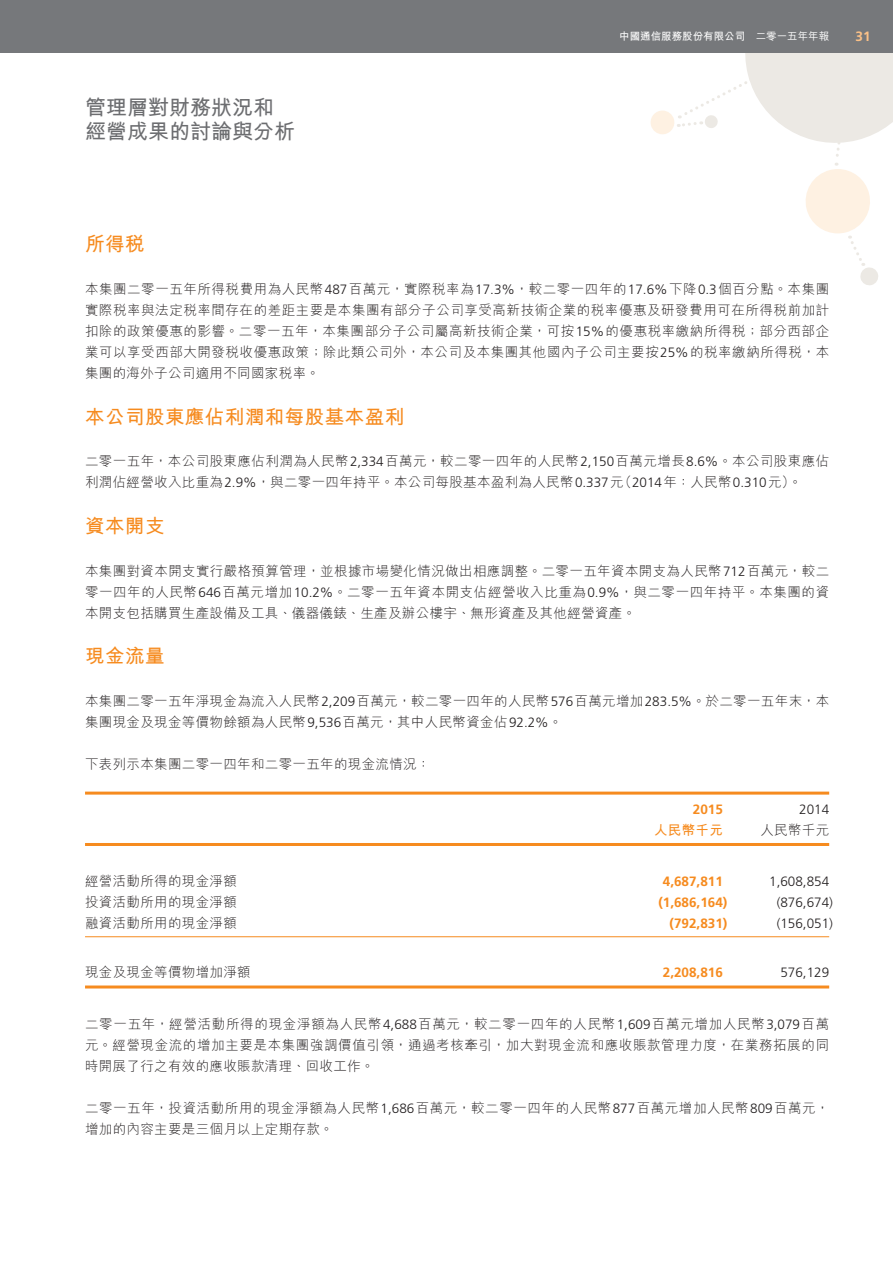
<style>
.page{position:relative;width:893px;height:1263px;background:#fff}
.page>*{position:absolute;margin:0;border:0;box-sizing:border-box;transform-origin:0 0}
.t1{font:700 21px/24px "M Hei HK";color:#6c6d70}
.t2{font:700 19.5px "M Hei HK";letter-spacing:.025em;color:#f68b1f}
.t3{font:300 13.5px/21px "M Hei HK";letter-spacing:.025em;color:#231f20;text-align:justify}
.t4{font:300 13.5px/21px "M Hei HK";letter-spacing:.045em;color:#231f20}
.t5{font:700 13.5px "Frutiger LT Std";color:#f68b1f}
.t6{font:300 13.5px "Frutiger LT Std";color:#231f20}
.t7{font:700 13.5px "M Hei HK";letter-spacing:.025em;color:#f68b1f}
.t8{font:700 13.5px "Frutiger LT Std";color:#fcc187}
.t9{font:700 10.5px "M Hei HK";color:#fff}
.s1{font-weight:500}
.s2{font-family:"Frutiger LT Std"}
</style>
<div class="page">
<div style="left:0;top:0;width:893px;height:53px;background:#76787b"></div>
<svg style="left:650px;top:53px;width:243px;height:232px"></svg>
<hr style="left:85px;top:936px;width:744px;height:1px;background:#f68b1f">
<hr style="left:85px;top:985px;width:744px;height:3px;background:#f68b1f">
<hr style="left:85px;top:843px;width:744px;height:3px;background:#f68b1f">
<hr style="left:85px;top:792px;width:744px;height:3px;background:#f68b1f">
<h1 class="t1" style="left:85px;top:98px;width:211px">管理層對財務狀況和經營成果的討論與分析</h1>
<p class="t9" style="left:619px;top:32px;width:211px">中國通信服務股份有限公司 <span class="s1">二零一五年年報</span></p>
<p class="t8" style="left:856px;top:30px;width:17px">31</p>
<h2 class="t2" style="left:85px;top:237px;width:61px">所得稅</h2>
<p class="t3" style="left:85px;top:280px;width:746px">本集團二零一五年所得稅費用為人民幣<span class="s2">487</span>百萬元，實際稅率為<span class="s2">17.3%</span>，較二零一四年的<span class="s2">17.6%</span>下降<span class="s2">0.3</span>個百分點。本集團實際稅率與法定稅率間存在的差距主要是本集團有部分子公司享受高新技術企業的稅率優惠及研發費用可在所得稅前加計扣除的政策優惠的影響。二零一五年，本集團部分子公司屬高新技術企業，可按<span class="s2">15%</span>的優惠稅率繳納所得稅；部分西部企業可以享受西部大開發稅收優惠政策；除此類公司外，本公司及本集團其他國內子公司主要按<span class="s2">25%</span>的稅率繳納所得稅，本集團的海外子公司適用不同國家稅率。</p>
<h2 class="t2" style="left:85px;top:409px;width:321px">本公司股東應佔利潤和每股基本盈利</h2>
<p class="t3" style="left:85px;top:453px;width:746px">二零一五年，本公司股東應佔利潤為人民幣<span class="s2">2,334</span>百萬元，較二零一四年的人民幣<span class="s2">2,150</span>百萬元增長<span class="s2">8.6%</span>。本公司股東應佔利潤佔經營收入比重為<span class="s2">2.9%</span>，與二零一四年持平。本公司每股基本盈利為人民幣<span class="s2">0.337</span>元（<span class="s2">2014</span>年：人民幣<span class="s2">0.310</span>元）。</p>
<h2 class="t2" style="left:85px;top:518px;width:81px">資本開支</h2>
<p class="t3" style="left:85px;top:562px;width:746px">本集團對資本開支實行嚴格預算管理，並根據市場變化情況做出相應調整。二零一五年資本開支為人民幣<span class="s2">712</span>百萬元，較二零一四年的人民幣<span class="s2">646</span>百萬元增加<span class="s2">10.2%</span>。二零一五年資本開支佔經營收入比重為<span class="s2">0.9%</span>，與二零一四年持平。本集團的資本開支包括購買生產設備及工具、儀器儀錶、生產及辦公樓宇、無形資產及其他經營資產。</p>
<h2 class="t2" style="left:85px;top:648px;width:81px">現金流量</h2>
<p class="t3" style="left:85px;top:692px;width:746px">本集團二零一五年淨現金為流入人民幣<span class="s2">2,209</span>百萬元，較二零一四年的人民幣<span class="s2">576</span>百萬元增加<span class="s2">283.5%</span>。於二零一五年末，本集團現金及現金等價物餘額為人民幣<span class="s2">9,536</span>百萬元，其中人民幣資金佔<span class="s2">92.2%</span>。</p>
<p class="t3" style="left:85px;top:755px;width:347px">下表列示本集團二零一四年和二零一五年的現金流情況：</p>
<p class="t5" style="left:693px;top:804px;width:32px">2015</p>
<p class="t6" style="left:799px;top:804px;width:32px">2014</p>
<p class="t7" style="left:654px;top:825px;width:70px">人民幣千元</p>
<p class="t3" style="left:760px;top:821px;width:70px">人民幣千元</p>
<p class="t3" style="left:85px;top:872px;width:153px">經營活動所得的現金淨額</p>
<p class="t5" style="left:663px;top:876px;width:62px">4,687,811</p>
<p class="t6" style="left:769px;top:876px;width:62px">1,608,854</p>
<p class="t3" style="left:85px;top:893px;width:153px">投資活動所用的現金淨額</p>
<p class="t5" style="left:658px;top:897px;width:71px">(1,686,164)</p>
<p class="t6" style="left:777px;top:897px;width:58px">(876,674)</p>
<p class="t3" style="left:85px;top:914px;width:153px">融資活動所用的現金淨額</p>
<p class="t5" style="left:670px;top:918px;width:59px">(792,831)</p>
<p class="t6" style="left:777px;top:918px;width:58px">(156,051)</p>
<p class="t3" style="left:85px;top:964px;width:167px">現金及現金等價物增加淨額</p>
<p class="t5" style="left:663px;top:967px;width:62px">2,208,816</p>
<p class="t6" style="left:780px;top:967px;width:50px">576,129</p>
<p class="t3" style="left:85px;top:1015px;width:746px">二零一五年，經營活動所得的現金淨額為人民幣<span class="s2">4,688</span>百萬元，較二零一四年的人民幣<span class="s2">1,609</span>百萬元增加人民幣<span class="s2">3,079</span>百萬元。經營現金流的增加主要是本集團強調價值引領，通過考核牽引，加大對現金流和應收賬款管理力度，在業務拓展的同時開展了行之有效的應收賬款清理、回收工作。</p>
<p class="t4" style="left:85px;top:1099px;width:746px">二零一五年，投資活動所用的現金淨額為人民幣<span class="s2">1,686</span>百萬元，較二零一四年的人民幣<span class="s2">877</span>百萬元增加人民幣<span class="s2">809</span>百萬元，增加的內容主要是三個月以上定期存款。</p>
</div>
